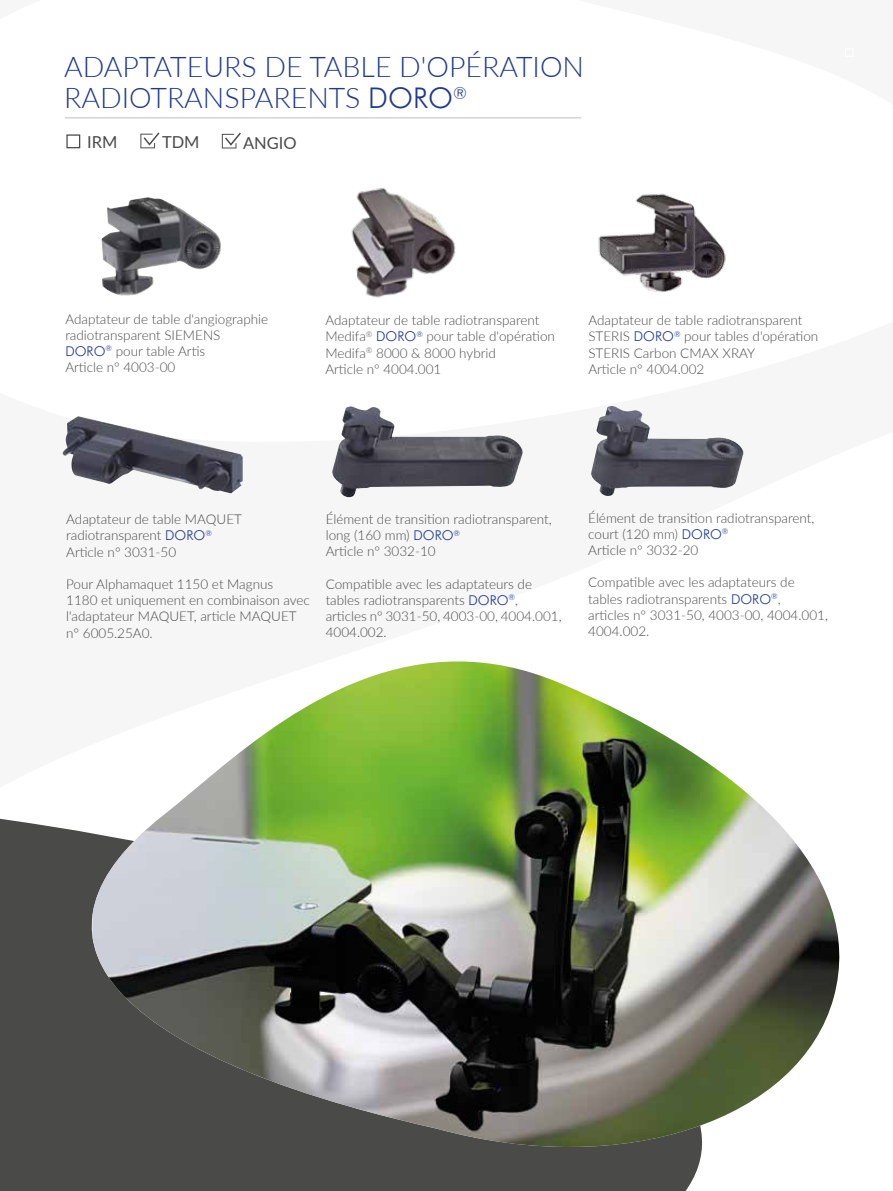
<style>
.page{position:relative;width:893px;height:1191px;background:#fff}
.page>*{position:absolute;margin:0;border:0;box-sizing:border-box;transform-origin:0 0}
.t1{font:300 28.5px/31.5px "Lato";color:#213a8f}
.t2{font:16.5px "Lato";color:#4a4a49}
.t3{font:300 13.5px/16.2px "Lato";color:#4a4a49}
.s1{font-family:"Futura BT"}
.s2{font-family:"Futura BT";color:#213a8f}
</style>
<div class="page">
<img style="left:62px;top:416px;width:181px;height:77px">
<img style="left:101px;top:197px;width:120px;height:99px">
<img style="left:351px;top:188px;width:105px;height:110px">
<img style="left:598px;top:193px;width:128px;height:99px">
<img style="left:332px;top:406px;width:191px;height:91px">
<img style="left:591px;top:406px;width:153px;height:90px">
<hr style="left:65px;top:117px;width:516px;height:2px;background:#c6c6c6">
<div style="left:66px;top:134px;width:14px;height:14px;border:1px solid #4a4a49"></div>
<svg style="left:140px;top:132px;width:20px;height:16px"></svg>
<svg style="left:222px;top:133px;width:19px;height:15px"></svg>
<div style="left:0;top:818px;width:693px;height:373px;background:#4a4a49"></div>
<img style="left:13px;top:661px;width:827px;height:518px">
<h1 class="t1" style="left:64px;top:50px;width:522px">ADAPTATEURS DE TABLE D'OPÉRATION<br>RADIOTRANSPARENTS <span class="s1">DORO</span><sup>®</sup></h1>
<p class="t2" style="left:87px;top:130px;width:32px">IRM</p>
<p class="t2" style="left:162px;top:130px;width:39px">TDM</p>
<p class="t2" style="left:243px;top:131px;width:55px">ANGIO</p>
<p class="t3" style="left:65px;top:310px;width:204px">Adaptateur de table d'angiographie radiotransparent SIEMENS<br><span class="s2">DORO</span><sup>®</sup> pour table Artis<br>Article n° 4003-00</p>
<p class="t3" style="left:325px;top:312px;width:231px">Adaptateur de table radiotransparent<br>Medifa<sup>®</sup> <span class="s2">DORO</span><sup>®</sup> pour table d'opération<br>Medifa<sup>®</sup> 8000 &amp; 8000 hybrid<br>Article n° 4004.001</p>
<p class="t3" style="left:588px;top:312px;width:231px">Adaptateur de table radiotransparent<br>STERIS <span class="s2">DORO</span><sup>®</sup> pour tables d'opération<br>STERIS Carbon CMAX XRAY<br>Article n° 4004.002</p>
<p class="t3" style="left:66px;top:510px;width:177px">Adaptateur de table MAQUET radiotransparent <span class="s2">DORO</span><sup>®<br></sup>Article n° 3031-50</p>
<p class="t3" style="left:66px;top:575px;width:245px">Pour Alphamaquet 1150 et Magnus<br>1180 et uniquement en combinaison avec l'adaptateur MAQUET, article MAQUET n° 6005.25A0.</p>
<p class="t3" style="left:326px;top:510px;width:228px">Élément de transition radiotransparent, long (160 mm) <span class="s2">DORO</span><sup>®<br></sup>Article n° 3032-10</p>
<p class="t3" style="left:326px;top:575px;width:237px">Compatible avec les adaptateurs de tables radiotransparents <span class="s2">DORO</span><sup>®</sup>, articles n° 3031-50, 4003-00, 4004.001,<br>4004.002.</p>
<p class="t3" style="left:588px;top:509px;width:228px">Élément de transition radiotransparent, court (120 mm) <span class="s2">DORO</span><sup>®<br></sup>Article n° 3032-20</p>
<p class="t3" style="left:588px;top:574px;width:241px">Compatible avec les adaptateurs de tables radiotransparents <span class="s2">DORO</span><sup>®</sup>,<br>articles n° 3031-50, 4003-00, 4004.001,<br>4004.002.</p>
</div>
